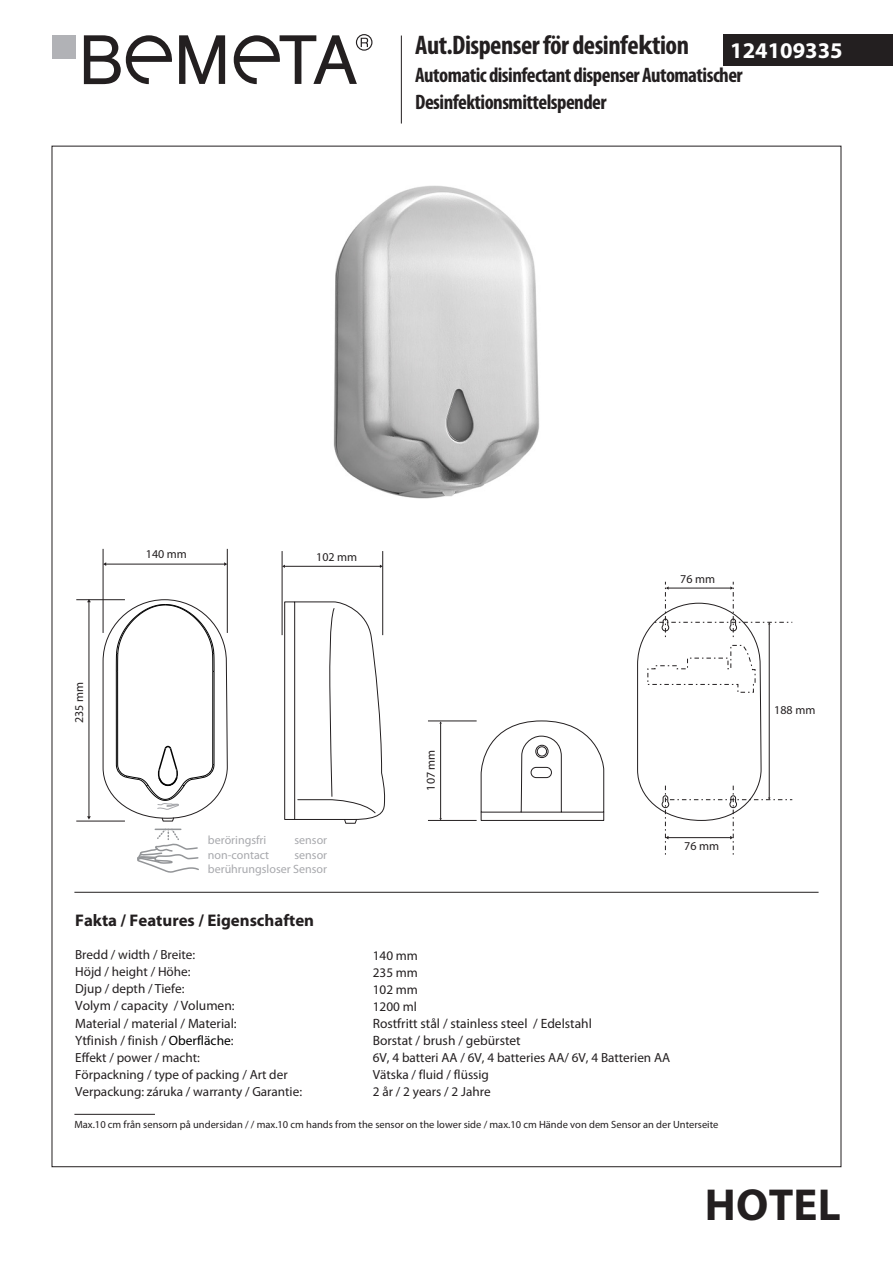
<style>
.page{position:relative;width:893px;height:1263px;background:#fff}
.page>*{position:absolute;margin:0;border:0;box-sizing:border-box;transform-origin:0 0}
.t1{font:700 45px "Myriad Pro";letter-spacing:.005em;color:#231f20}
.t2{font:700 condensed 27px "Myriad Pro";letter-spacing:-.02em;color:#231f20}
.t3{font:700 22.5px "Myriad Pro";color:#fff}
.t4{font:700 condensed 21px/26.8px "Myriad Pro";letter-spacing:-.025em;color:#231f20}
.t5{font:700 16.8px "Myriad Pro";color:#231f20}
.t6{font:13.5px/17.2px "Myriad Pro";color:#231f20}
.t7{font:13.2px/16.8px "Myriad Pro";color:#231f20}
.t8{font:12px/14.1px "Myriad Pro";color:#a8a9ad;text-align:right}
.t9{font:12px "Myriad Pro";color:#231f20}
.t10{font:10.5px "Myriad Pro";color:#231f20}
.s1{font-stretch:normal}
.s2{font-size:13.2px}
.s3{color:#000}
</style>
<div class="page">
<img style="left:333px;top:186px;width:206px;height:312px">
<div style="left:724px;top:34px;width:169px;height:32px;background:#231f20"></div>
<svg style="left:179px;top:35px;width:46px;height:49px"></svg>
<svg style="left:84px;top:35px;width:88px;height:49px"></svg>
<div style="left:52px;top:35px;width:23px;height:24px;background:#b1b2b6"></div>
<svg style="left:234px;top:34px;width:138px;height:50px"></svg>
<hr style="left:401px;top:36px;width:1px;height:88px;background:#231f20">
<hr style="left:74px;top:892px;width:745px;height:1px;background:#231f20">
<hr style="left:74px;top:1114px;width:81px;height:1px;background:#231f20">
<hr style="left:282px;top:551px;width:1px;height:84px;background:#231f20">
<hr style="left:382px;top:551px;width:1px;height:84px;background:#231f20">
<hr style="left:284px;top:566px;width:96px;height:1px;background:#231f20">
<hr style="left:428px;top:820px;width:49px;height:1px;background:#231f20">
<hr style="left:428px;top:721px;width:49px;height:1px;background:#231f20">
<hr style="left:440px;top:723px;width:1px;height:96px;background:#231f20">
<svg style="left:480px;top:720px;width:124px;height:93px"></svg>
<div style="left:481px;top:812px;width:123px;height:9px;border:1px solid #231f20"></div>
<hr style="left:521px;top:812px;width:40px;height:1px;background:#231f20">
<div style="left:537px;top:746px;width:10px;height:10px;border:1px solid #231f20;border-radius:50%"></div>
<div style="left:535px;top:745px;width:13px;height:13px;border:1px solid #231f20;border-radius:50%"></div>
<div style="left:531px;top:767px;width:21px;height:11px;border:1px solid #231f20;border-radius:5px"></div>
<hr style="left:103px;top:549px;width:1px;height:84px;background:#231f20">
<hr style="left:227px;top:549px;width:1px;height:84px;background:#231f20">
<hr style="left:106px;top:564px;width:119px;height:1px;background:#231f20">
<hr style="left:76px;top:821px;width:49px;height:1px;background:#231f20">
<hr style="left:76px;top:599px;width:49px;height:1px;background:#231f20">
<hr style="left:89px;top:602px;width:1px;height:215px;background:#231f20">
<svg style="left:87px;top:599px;width:4px;height:3px"></svg>
<svg style="left:137px;top:828px;width:62px;height:45px"></svg>
<div style="left:284px;top:601px;width:11px;height:219px;border:1px solid #231f20"></div>
<svg style="left:294px;top:601px;width:91px;height:223px"></svg>
<svg style="left:637px;top:582px;width:155px;height:273px"></svg>
<svg style="left:102px;top:599px;width:126px;height:223px"></svg>
<h2 class="t2" style="left:415px;top:28px;width:275px">Aut.Dispenser för desinfe<span class="s1">k</span>tion</h2>
<h3 class="t3" style="left:730px;top:36px;width:114px">124109335</h3>
<h3 class="t4" style="left:415px;top:61px;width:329px">Automatic disinfectant dispenserAutomatischer<br>Desinfektionsmittelspender</h3>
<p class="t9" style="left:72px;top:723px;width:43px;rotate:-90deg">235 mm</p>
<p class="t9" style="left:146px;top:546px;width:43px">140 mm</p>
<p class="t9" style="left:316px;top:550px;width:43px">102 mm</p>
<p class="t8" style="left:208px;top:833px;width:60px">beröringsfri</p>
<p class="t8" style="left:294px;top:833px;width:34px">sensor</p>
<p class="t8" style="left:208px;top:847px;width:63px">non-contact</p>
<p class="t8" style="left:208px;top:847px;width:121px">sensor<br>berührungsloser Sensor</p>
<p class="t9" style="left:423px;top:790px;width:43px;rotate:-90deg">107 mm</p>
<p class="t9" style="left:680px;top:572px;width:36px">76 mm</p>
<p class="t9" style="left:684px;top:838px;width:36px">76 mm</p>
<p class="t9" style="left:774px;top:703px;width:43px">188 mm</p>
<p class="t5" style="left:75px;top:910px;width:240px">Fakta / Features / Eigenschaften</p>
<p class="t7" style="left:75px;top:946px;width:122px">Bredd / width / Breite:<br>Höjd / height / Höhe:<br>Djup / depth / Tiefe:</p>
<p class="t6" style="left:75px;top:997px;width:163px">Volym / capacity / Volumen<span class="s2">:<br></span>Material / material / Material:<br>Ytfinish / finish / <span class="s3">Oberfläche</span>:</p>
<p class="t7" style="left:75px;top:1049px;width:228px">Effekt / power / macht:<br>Förpackning / type of packing / Art der<br>Verpackung: záruka / warranty / Garantie:</p>
<p class="t7" style="left:373px;top:947px;width:47px;text-align:justify">140 mm 235 mm 102 mm 1200 ml</p>
<p class="t6" style="left:373px;top:1014px;width:221px">Rostfritt stål / stainless steel / Edelstahl<br>Borstat / brush / gebürstet</p>
<p class="t7" style="left:373px;top:1049px;width:299px">6V, 4 batteri AA / 6V, 4 batteries AA/ 6V, 4 Batterien AA<br>Vätska / fluid / flüssig<br>2 år / 2 years / 2 Jahre</p>
<p class="t10" style="left:74px;top:1118px;width:645px">Max.10 cm från sensorn på undersidan / / max.10 cm hands from the sensor on the lower side / max.10 cm Hände von dem Sensor an der Unterseite</p>
<h1 class="t1" style="left:705px;top:1175px;width:137px">HOTEL</h1>
</div>
